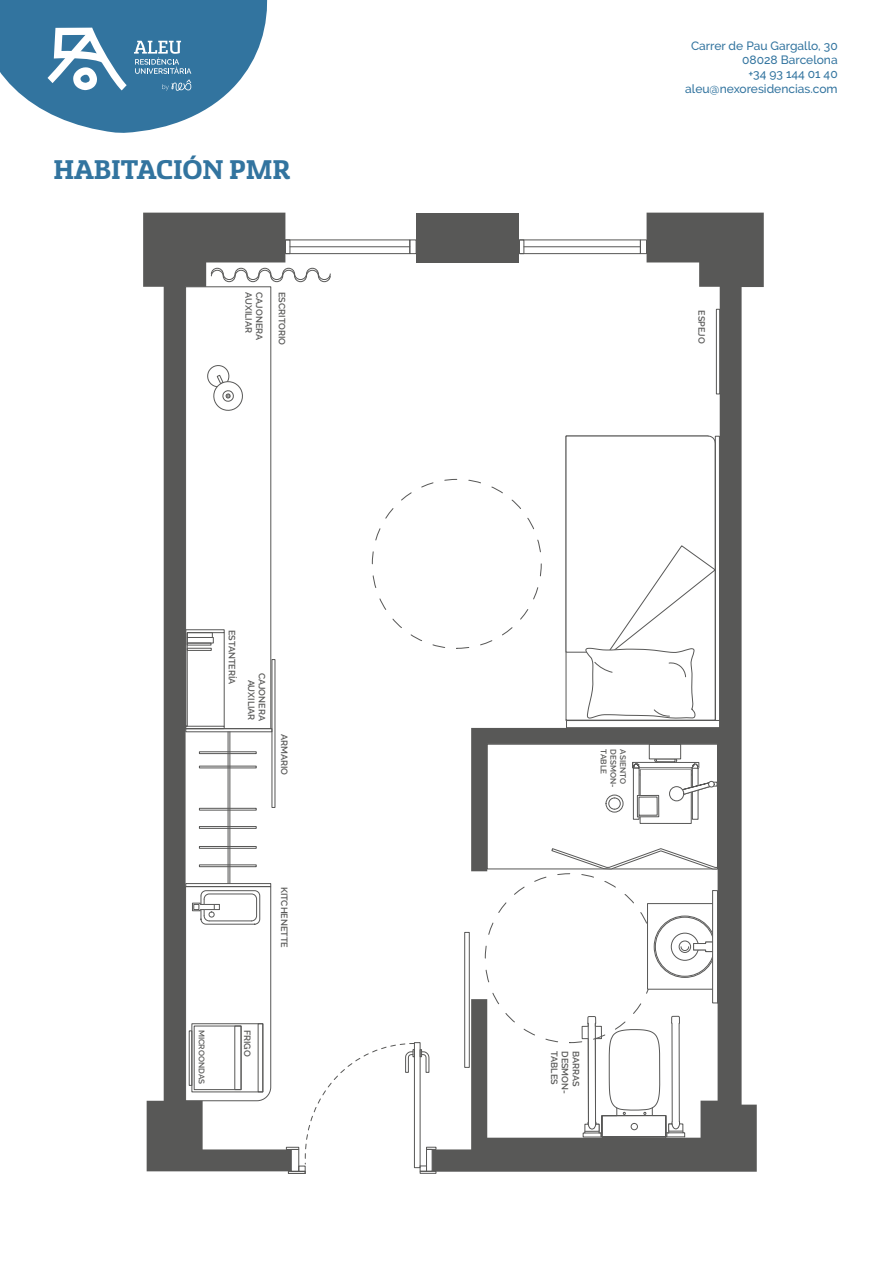
<style>
.page{position:relative;width:893px;height:1263px;background:#fff}
.page>*{position:absolute;margin:0;border:0;box-sizing:border-box;transform-origin:0 0}
.t1{font:700 30px "Sancoale Slab Norm";color:#32749f}
.t2{font:500 12px/14.4px "Raleway";color:#32749f;text-align:right}
.t3{font:600 9px/10.9px "Raleway";color:#585857;text-align:right}
.t4{font:600 8.1px "Raleway";color:#585857}
</style>
<div class="page">
<div style="left:414px;top:1042px;width:6px;height:126px;border:1px solid #585857"></div>
<svg style="left:286px;top:1043px;width:150px;height:131px"></svg>
<svg style="left:291px;top:268px;width:40px;height:14px"></svg>
<div style="left:285px;top:239px;width:125px;height:15px;border:1px solid #585857"></div>
<div style="left:409px;top:239px;width:8px;height:15px;border:1px solid #585857"></div>
<hr style="left:290px;top:246px;width:120px;height:1px;background:#585857">
<svg style="left:143px;top:213px;width:148px;height:958px"></svg>
<div style="left:416px;top:213px;width:103px;height:49px;background:#585857"></div>
<svg style="left:432px;top:213px;width:332px;height:959px"></svg>
<svg style="left:185px;top:886px;width:86px;height:215px"></svg>
<div style="left:185px;top:286px;width:86px;height:443px;border:1px solid #585857"></div>
<div style="left:716px;top:309px;width:4px;height:85px;border:1px solid #585857"></div>
<div style="left:464px;top:932px;width:6px;height:136px;border:1px solid #585857"></div>
<svg style="left:185px;top:629px;width:40px;height:100px"></svg>
<hr style="left:224px;top:633px;width:1px;height:93px;background:#585857">
<div style="left:187px;top:632px;width:26px;height:6px;border:1px solid #585857"></div>
<div style="left:187px;top:637px;width:27px;height:6px;border:1px solid #585857"></div>
<div style="left:187px;top:643px;width:24px;height:2px;border:1px solid #585857"></div>
<div style="left:187px;top:648px;width:25px;height:3px;border:1px solid #585857"></div>
<svg style="left:0;top:0;width:268px;height:133px"></svg>
<h1 class="t1" style="left:53px;top:154px;width:238px">HABITACIÓN PMR</h1>
<p class="t3" style="left:254px;top:292px;width:42px;rotate:90deg">AUXILIAR</p>
<p class="t3" style="left:265px;top:292px;width:49px;rotate:90deg">CAJONERA</p>
<p class="t3" style="left:287px;top:292px;width:54px;rotate:90deg">ESCRITORIO</p>
<p class="t3" style="left:237px;top:630px;width:56px;rotate:90deg">ESTANTERÍA</p>
<p class="t3" style="left:268px;top:673px;width:49px;rotate:90deg">CAJONERA<br>AUXILIAR</p>
<p class="t3" style="left:290px;top:733px;width:43px;rotate:90deg">ARMARIO</p>
<p class="t3" style="left:290px;top:886px;width:63px;rotate:90deg">KITCHENETTE</p>
<p class="t4" style="left:206px;top:1029px;width:56px;rotate:90deg">MICROONDAS</p>
<p class="t3" style="left:253px;top:1030px;width:29px;rotate:90deg">FRIGO</p>
<h2 class="t2" style="left:685px;top:38px;width:154px">Carrer de Pau Gargallo, 30<br>08028 Barcelona<br>+34 93 144 01 40 aleu@nexoresidencias.com</h2>
<p class="t3" style="left:707px;top:310px;width:35px;rotate:90deg">ESPEJO</p>
<p class="t4" style="left:608px;top:749px;width:26px;rotate:90deg">TABLE</p>
<p class="t4" style="left:618px;top:749px;width:40px;rotate:90deg">DESMON-</p>
<p class="t4" style="left:628px;top:749px;width:36px;rotate:90deg">ASIENTO</p>
<p class="t3" style="left:560px;top:1051px;width:35px;rotate:90deg">TABLES</p>
<p class="t3" style="left:571px;top:1051px;width:44px;rotate:90deg">DESMON-</p>
<p class="t3" style="left:581px;top:1051px;width:37px;rotate:90deg">BARRAS</p>
</div>
